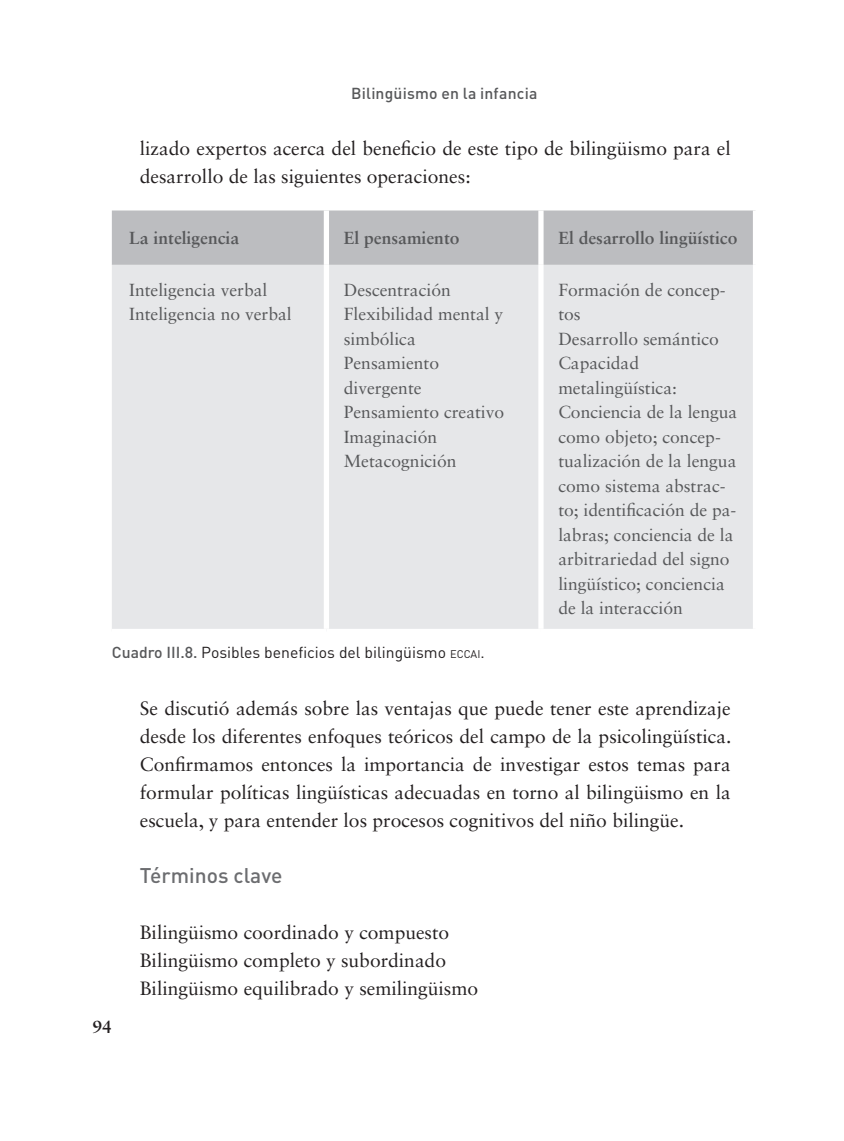
<style>
.page{position:relative;width:844px;height:1141px;background:#fff}
.page>*{position:absolute;margin:0;border:0;box-sizing:border-box;transform-origin:0 0}
.t1{font:500 21px "DIN Pro";color:#6c6d70}
.t2{font:19.25px/28px "Sabon LT Std";color:#231f20}
.t3{font:17.5px/24.5px "Sabon LT Std";color:#57585a}
.t4{font:700 17.5px "Sabon LT Std";color:#57585a}
.t5{font:700 17.5px "Sabon LT Std";color:#231f20}
.t6{font:15.75px "DIN Pro";color:#231f20}
.t7{font:500 15.75px "DIN Pro";letter-spacing:.01em;color:#57585a}
.s1{font-weight:500;color:#57585a}
.s2{font-size:11.03px}
</style>
<div class="page">
<div style="left:112px;top:210px;width:640px;height:55px;background:#bcbdc0"></div>
<div style="left:112px;top:265px;width:640px;height:364px;background:#e6e7e9"></div>
<div style="left:324px;top:210px;width:5px;height:55px;background:#fff"></div>
<div style="left:538px;top:210px;width:5px;height:55px;background:#fff"></div>
<div style="left:324px;top:265px;width:5px;height:364px;background:#fff"></div>
<div style="left:538px;top:265px;width:5px;height:364px;background:#fff"></div>
<p class="t7" style="left:351px;top:83px;width:187px">Bilingüismo en la infancia</p>
<p class="t2" style="left:140px;top:134px;width:592px">lizado expertos acerca del beneficio de este tipo de bilingüismo para el desarrollo de las siguientes operaciones:</p>
<p class="t4" style="left:129px;top:227px;width:111px">La inteligencia</p>
<p class="t4" style="left:344px;top:227px;width:117px">El pensamiento</p>
<p class="t4" style="left:558px;top:227px;width:180px">El desarrollo lingüístico</p>
<p class="t3" style="left:129px;top:277px;width:164px">Inteligencia verbal<br>Inteligencia no verbal</p>
<p class="t3" style="left:344px;top:277px;width:162px">Descentración<br>Flexibilidad mental y simbólica<br>Pensamiento divergente<br>Pensamiento creativo<br>Imaginación<br>Metacognición</p>
<p class="t3" style="left:558px;top:277px;width:180px">Formación de concep&shy;tos<br>Desarrollo semántico<br>Capacidad metalingüística:<br>Conciencia de la lengua como objeto; concep&shy;tualización de la lengua como sistema abstrac&shy;to; identificación de pa&shy;labras; conciencia de la arbitrariedad del signo lingüístico; conciencia de la interacción</p>
<p class="t6" style="left:112px;top:642px;width:374px"><span class="s1">Cuadro III.8.</span> Posibles beneficios del bilingüismo <span class="s2">ECCAI</span>.</p>
<p class="t2" style="left:140px;top:694px;width:593px;text-align:justify">Se discutió además sobre las ventajas que puede tener este aprendizaje desde los diferentes enfoques teóricos del campo de la psicolingüística.<br>Confirmamos entonces la importancia de investigar estos temas para formular políticas lingüísticas adecuadas en torno al bilingüismo en la escuela, y para entender los procesos cognitivos del niño bilingüe.</p>
<p class="t1" style="left:140px;top:861px;width:144px">Términos clave</p>
<p class="t5" style="left:92px;top:1016px;width:21px">94</p>
<p class="t2" style="left:140px;top:918px;width:340px">Bilingüismo coordinado y compuesto<br>Bilingüismo completo y subordinado<br>Bilingüismo equilibrado y semilingüismo</p>
</div>
